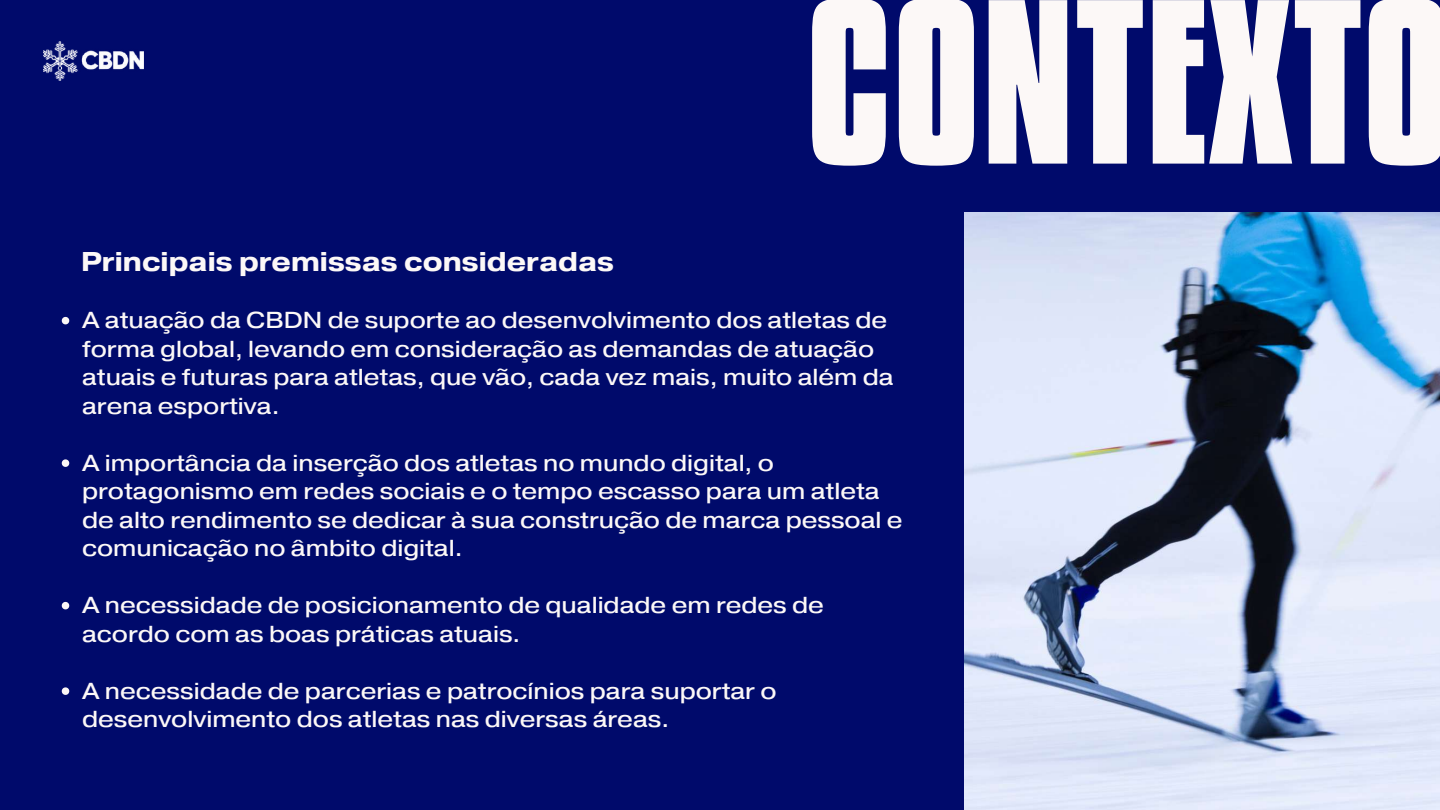
<style>
.page{position:relative;width:1440px;height:810px;background:#000a6b}
.page>*{position:absolute;margin:0;border:0;box-sizing:border-box;transform-origin:0 0}
.t1{font:700 206.9px "Kenyan Coffee Rg";color:#fcf8f7}
.t2{font:700 27px "Pragmatica Ext";color:#fcf8f7}
.t3{font:23px/28.5px "Pragmatica Ext";color:#fcf8f7}
</style>
<div class="page">
<img style="left:43px;top:41px;width:100px;height:40px">
<img style="left:964px;top:213px;width:476px;height:597px">
<svg style="left:62px;top:317px;width:7px;height:7px"></svg>
<svg style="left:62px;top:459px;width:7px;height:8px"></svg>
<svg style="left:62px;top:602px;width:7px;height:7px"></svg>
<svg style="left:62px;top:687px;width:7px;height:8px"></svg>
<p class="t2" style="left:81px;top:244px;width:535px">Principais premissas consideradas</p>
<h1 class="t1" style="left:806px;top:-42px;width:646px">CONTEXTO</h1>
<p class="t3" style="left:82px;top:307px;width:813px">A atuação da CBDN de suporte ao desenvolvimento dos atletas de forma global, levando em consideração as demandas de atuação atuais e futuras para atletas, que vão, cada vez mais, muito além da arena esportiva.</p>
<p class="t3" style="left:82px;top:449px;width:822px">A importância da inserção dos atletas no mundo digital, o protagonismo em redes sociais e o tempo escasso para um atleta de alto rendimento se dedicar à sua construção de marca pessoal e comunicação no âmbito digital.</p>
<p class="t3" style="left:82px;top:592px;width:743px">A necessidade de posicionamento de qualidade em redes de acordo com as boas práticas atuais.</p>
<p class="t3" style="left:82px;top:677px;width:696px">A necessidade de parcerias e patrocínios para suportar o desenvolvimento dos atletas nas diversas áreas.</p>
</div>
